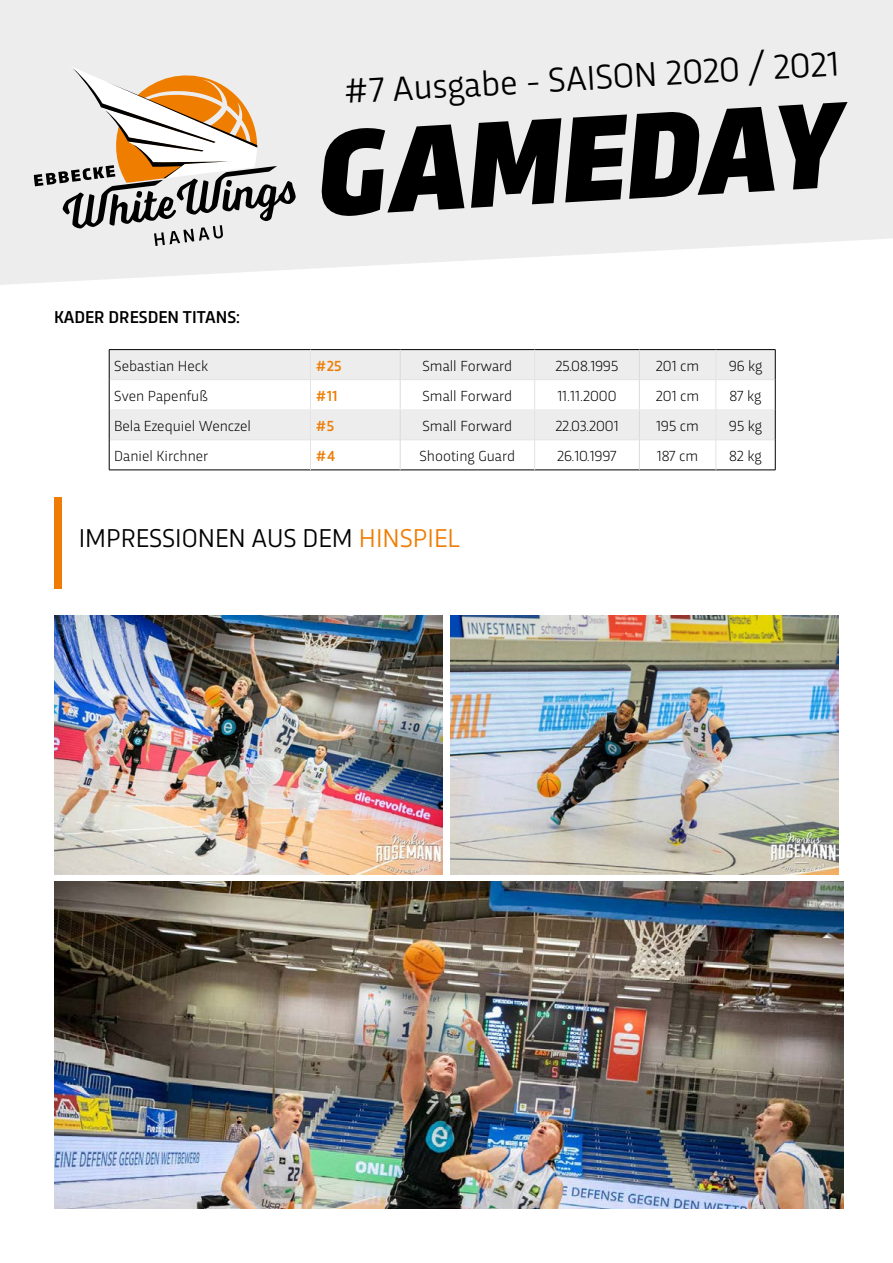
<style>
.page{position:relative;width:893px;height:1263px;background:#fff}
.page>*{position:absolute;margin:0;border:0;box-sizing:border-box;transform-origin:0 0}
.t1{font:36px "Trasandina";color:#000}
.t2{font:27px "Trasandina";color:#000}
.t3{font:500 18px "Trasandina";color:#000}
.t4{font:300 15.3px "Trasandina";color:#000}
.t5{font:500 15.3px "Trasandina";color:#ef7d05}
.s1{color:#ef7d05}
</style>
<div class="page">
<svg style="left:110px;top:350px;width:665px;height:89px;fill:#ededed"></svg>
<hr style="left:109px;top:349px;width:201px;height:1px;background:#000">
<hr style="left:310px;top:349px;width:90px;height:1px;background:#000">
<hr style="left:400px;top:349px;width:135px;height:1px;background:#000">
<hr style="left:535px;top:349px;width:104px;height:1px;background:#000">
<hr style="left:639px;top:349px;width:77px;height:1px;background:#000">
<hr style="left:716px;top:349px;width:59px;height:1px;background:#000">
<hr style="left:109px;top:470px;width:201px;height:1px;background:#000">
<hr style="left:310px;top:470px;width:90px;height:1px;background:#000">
<hr style="left:400px;top:470px;width:135px;height:1px;background:#000">
<hr style="left:535px;top:470px;width:104px;height:1px;background:#000">
<hr style="left:639px;top:470px;width:77px;height:1px;background:#000">
<hr style="left:716px;top:470px;width:59px;height:1px;background:#000">
<hr style="left:109px;top:379px;width:201px;height:1px;background:#e3e3e3">
<hr style="left:310px;top:379px;width:90px;height:1px;background:#e3e3e3">
<hr style="left:400px;top:379px;width:135px;height:1px;background:#e3e3e3">
<hr style="left:535px;top:379px;width:104px;height:1px;background:#e3e3e3">
<hr style="left:639px;top:379px;width:77px;height:1px;background:#e3e3e3">
<hr style="left:716px;top:379px;width:59px;height:1px;background:#e3e3e3">
<svg style="left:310px;top:350px;width:1px;height:89px"></svg>
<svg style="left:534px;top:350px;width:1px;height:89px"></svg>
<hr style="left:109px;top:439px;width:201px;height:1px;background:#e3e3e3">
<hr style="left:310px;top:439px;width:90px;height:1px;background:#e3e3e3">
<hr style="left:310px;top:440px;width:1px;height:30px;background:#e3e3e3">
<hr style="left:400px;top:439px;width:135px;height:1px;background:#e3e3e3">
<hr style="left:535px;top:439px;width:104px;height:1px;background:#e3e3e3">
<hr style="left:534px;top:440px;width:1px;height:30px;background:#e3e3e3">
<hr style="left:639px;top:439px;width:77px;height:1px;background:#e3e3e3">
<hr style="left:716px;top:439px;width:59px;height:1px;background:#e3e3e3">
<svg style="left:400px;top:350px;width:1px;height:89px"></svg>
<svg style="left:639px;top:350px;width:1px;height:89px"></svg>
<hr style="left:400px;top:440px;width:1px;height:30px;background:#dadada">
<hr style="left:639px;top:440px;width:1px;height:30px;background:#dadada">
<hr style="left:109px;top:409px;width:201px;height:1px;background:#ededed">
<hr style="left:310px;top:409px;width:90px;height:1px;background:#ededed">
<hr style="left:400px;top:409px;width:135px;height:1px;background:#ededed">
<hr style="left:535px;top:409px;width:104px;height:1px;background:#ededed">
<hr style="left:639px;top:409px;width:76px;height:1px;background:#ededed">
<hr style="left:716px;top:409px;width:59px;height:1px;background:#ededed">
<hr style="left:109px;top:350px;width:1px;height:30px;background:#000">
<hr style="left:775px;top:350px;width:1px;height:30px;background:#000">
<hr style="left:109px;top:380px;width:1px;height:30px;background:#000">
<hr style="left:775px;top:380px;width:1px;height:30px;background:#000">
<hr style="left:109px;top:410px;width:1px;height:30px;background:#000">
<hr style="left:775px;top:410px;width:1px;height:30px;background:#000">
<hr style="left:109px;top:440px;width:1px;height:30px;background:#000">
<hr style="left:775px;top:440px;width:1px;height:30px;background:#000">
<svg style="left:715px;top:350px;width:1px;height:29px"></svg>
<hr style="left:715px;top:380px;width:1px;height:30px;background:#e3e3e3">
<svg style="left:715px;top:410px;width:1px;height:29px"></svg>
<hr style="left:715px;top:440px;width:1px;height:30px;background:#e3e3e3">
<div style="left:54px;top:497px;width:8px;height:91px;background:#ef7d05"></div>
<svg style="left:0;top:0;width:893px;height:285px;background:#efefef"></svg>
<svg style="left:34px;top:66px;width:262px;height:180px;background:#d2c7bb"></svg>
<svg style="left:320px;top:102px;width:527px;height:115px;background:#7d7d7d"></svg>
<img style="left:54px;top:615px;width:388px;height:259px">
<img style="left:451px;top:615px;width:388px;height:259px">
<img style="left:54px;top:881px;width:790px;height:328px">
<p class="t3" style="left:54px;top:303px;width:187px">KADER DRESDEN TITANS:</p>
<h1 class="t1" style="left:342px;top:64px;width:498px;rotate:-3deg">#7 Ausgabe - SAISON 2020 / 2021</h1>
<p class="t4" style="left:114px;top:355px;width:95px">Sebastian Heck</p>
<p class="t5" style="left:316px;top:354px;width:27px">#25</p>
<p class="t4" style="left:422px;top:355px;width:91px">Small Forward</p>
<p class="t4" style="left:555px;top:355px;width:64px">25.08.1995</p>
<p class="t4" style="left:656px;top:355px;width:45px">201 cm</p>
<p class="t4" style="left:729px;top:355px;width:35px">96 kg</p>
<p class="t4" style="left:114px;top:385px;width:95px">Sven Papenfuß</p>
<p class="t5" style="left:316px;top:384px;width:23px">#11</p>
<p class="t4" style="left:422px;top:385px;width:91px">Small Forward</p>
<p class="t4" style="left:557px;top:385px;width:61px">11.11.2000</p>
<p class="t4" style="left:656px;top:385px;width:45px">201 cm</p>
<p class="t4" style="left:730px;top:385px;width:33px">87 kg</p>
<p class="t4" style="left:114px;top:415px;width:138px">Bela Ezequiel Wenczel</p>
<p class="t5" style="left:316px;top:414px;width:20px">#5</p>
<p class="t4" style="left:422px;top:415px;width:91px">Small Forward</p>
<p class="t4" style="left:555px;top:415px;width:65px">22.03.2001</p>
<p class="t4" style="left:656px;top:415px;width:44px">195 cm</p>
<p class="t4" style="left:729px;top:415px;width:35px">95 kg</p>
<p class="t4" style="left:114px;top:445px;width:96px">Daniel Kirchner</p>
<p class="t5" style="left:316px;top:444px;width:21px">#4</p>
<p class="t4" style="left:419px;top:445px;width:97px">Shooting Guard</p>
<p class="t4" style="left:557px;top:445px;width:61px">26.10.1997</p>
<p class="t4" style="left:657px;top:445px;width:43px">187 cm</p>
<p class="t4" style="left:729px;top:445px;width:34px">82 kg</p>
<h2 class="t2" style="left:79px;top:518px;width:383px">IMPRESSIONEN AUS DEM <span class="s1">HINSPIEL</span></h2>
</div>
